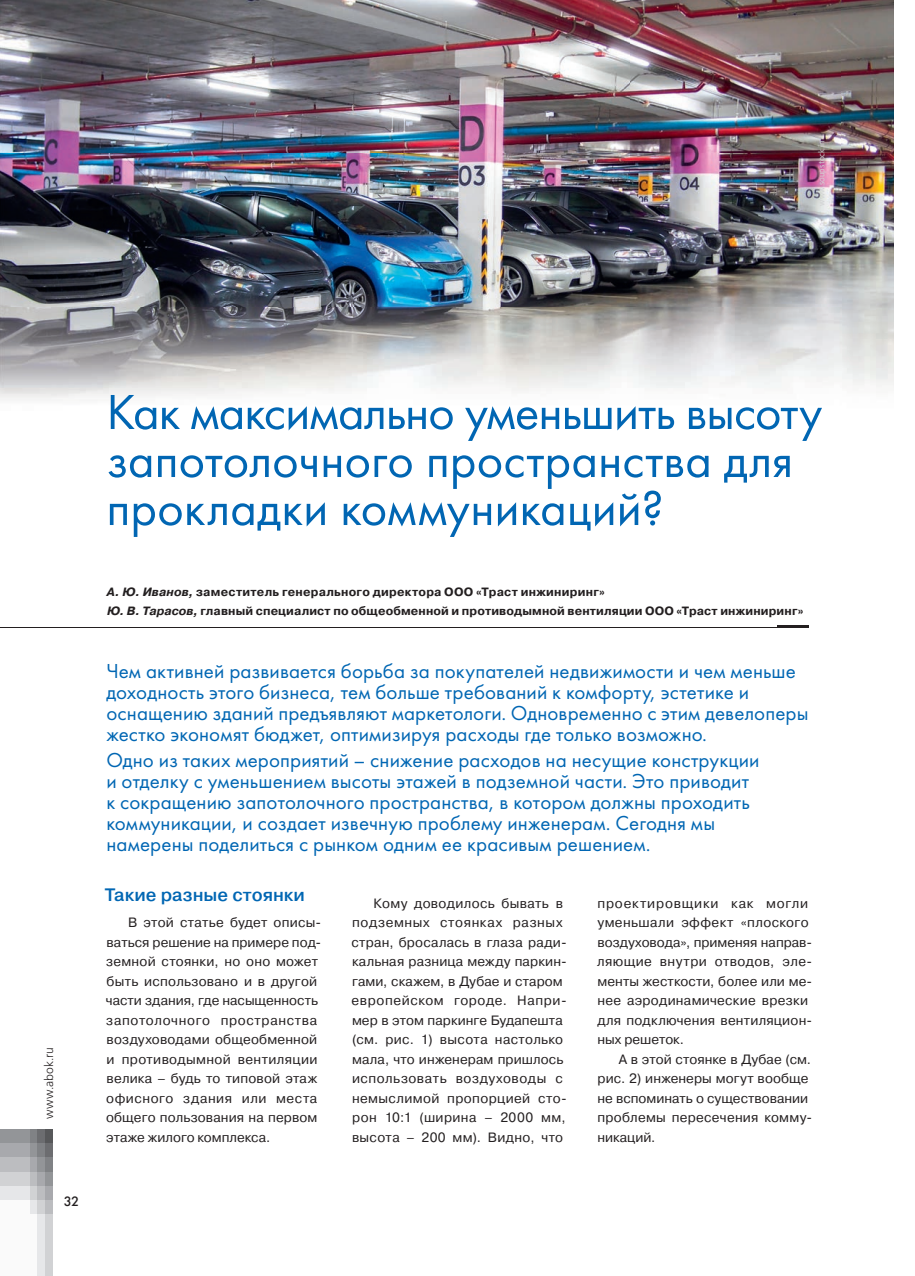
<style>
.page{position:relative;width:915px;height:1276px;background:#fff}
.page>*{position:absolute;margin:0;border:0;box-sizing:border-box;transform-origin:0 0}
.t1{font:51px/48px "Futura";color:#0166b3}
.t2{font:21px/21px "Futura";letter-spacing:.005em;color:#0166b3}
.t3{font:500 18px "Pragmatica";color:#0166b3}
.t4{font:13.5px/19.5px "Pragmatica";letter-spacing:.02em;color:#231f20}
.t5{font:13.5px "Futura Futuris C";color:#231f20}
.t6{font:700 12px/19.5px "Pragmatica";letter-spacing:.015em;color:#231f20}
.t7{font:12px "Free Set Light C";letter-spacing:-.005em;color:#231f20}
.t8{font:300 9px "Bliss Pro";color:#d1d2d4}
.s1{font-style:italic}
</style>
<div class="page">
<div style="left:0;top:1129px;width:30px;height:14px;background:#939598"></div>
<div style="left:0;top:1143px;width:30px;height:15px;background:#a8a9ad"></div>
<div style="left:0;top:1158px;width:30px;height:14px;background:#bcbdc0"></div>
<div style="left:0;top:1172px;width:30px;height:14px;background:#d1d2d4"></div>
<div style="left:0;top:1186px;width:30px;height:14px;background:#e6e7e9"></div>
<div style="left:30px;top:1129px;width:7px;height:14px;background:#808285"></div>
<div style="left:30px;top:1143px;width:7px;height:15px;background:#939598"></div>
<div style="left:30px;top:1158px;width:7px;height:14px;background:#a8a9ad"></div>
<div style="left:30px;top:1172px;width:7px;height:14px;background:#bcbdc0"></div>
<div style="left:30px;top:1186px;width:7px;height:14px;background:#d1d2d4"></div>
<div style="left:30px;top:1200px;width:7px;height:14px;background:#e6e7e9"></div>
<div style="left:37px;top:1129px;width:8px;height:14px;background:#6c6d70"></div>
<div style="left:37px;top:1143px;width:8px;height:15px;background:#808285"></div>
<div style="left:37px;top:1158px;width:8px;height:14px;background:#939598"></div>
<div style="left:37px;top:1172px;width:8px;height:14px;background:#a8a9ad"></div>
<div style="left:37px;top:1186px;width:8px;height:14px;background:#bcbdc0"></div>
<div style="left:37px;top:1200px;width:8px;height:14px;background:#d1d2d4"></div>
<div style="left:45px;top:1129px;width:8px;height:14px;background:#57585a"></div>
<div style="left:45px;top:1143px;width:8px;height:15px;background:#6c6d70"></div>
<div style="left:45px;top:1158px;width:8px;height:14px;background:#808285"></div>
<div style="left:45px;top:1172px;width:8px;height:14px;background:#939598"></div>
<div style="left:45px;top:1186px;width:8px;height:14px;background:#a8a9ad"></div>
<div style="left:45px;top:1200px;width:8px;height:14px;background:#bcbdc0"></div>
<div style="left:0;top:1200px;width:30px;height:76px;background:#fafafa"></div>
<div style="left:30px;top:1214px;width:7px;height:62px;background:#fafafa"></div>
<div style="left:37px;top:1214px;width:8px;height:62px;background:#e6e7e9"></div>
<div style="left:45px;top:1214px;width:8px;height:62px;background:#d1d2d4"></div>
<img style="left:0;top:0;width:893px;height:400px">
<hr style="left:777px;top:625px;width:31px;height:2px;background:#231f20">
<hr style="left:0;top:627px;width:808px;height:1px;background:#231f20">
<p class="t8" style="left:815px;top:206px;width:67px;rotate:-90deg">www.soupstock.in</p>
<p class="t7" style="left:42px;top:1118px;width:73px;rotate:-90deg">www.abok.ru</p>
<p class="t5" style="left:64px;top:1193px;width:17px">32</p>
<h1 class="t1" style="left:106px;top:388px;width:717px">Как максимально уменьшить высоту запотолочного пространства для прокладки коммуникаций?</h1>
<p class="t6" style="left:107px;top:582px;width:697px"><span class="s1">А. Ю. Иванов,</span> заместитель генерального директора ООО «Траст инжиниринг»<br><span class="s1">Ю. В. Тарасов,</span> главный специалист по общеобменной и противодымной вентиляции ООО «Траст инжиниринг»</p>
<p class="t2" style="left:106px;top:660px;width:703px">Чем активней развивается борьба за покупателей недвижимости и чем меньше доходность этого бизнеса, тем больше требований к комфорту, эстетике и оснащению зданий предъявляют маркетологи. Одновременно с этим девелоперы жестко экономят бюджет, оптимизируя расходы где только возможно.</p>
<p class="t2" style="left:106px;top:749px;width:654px">Одно из таких мероприятий – снижение расходов на несущие конструкции и отделку с уменьшением высоты этажей в подземной части. Это приводит к сокращению запотолочного пространства, в котором должны проходить коммуникации, и создает извечную проблему инженерам. Сегодня мы намерены поделиться с рынком одним ее красивым решением.</p>
<h3 class="t3" style="left:105px;top:883px;width:202px">Такие разные стоянки</h3>
<p class="t4" style="left:106px;top:913px;width:217px;text-indent:22px">В этой статье будет описы&shy;ваться решение на примере под&shy;земной стоянки, но оно может быть использовано и в другой части здания, где насыщенность запотолочного пространства воздуховодами общеобменной и противодымной вентиляции велика – будь то типовой этаж офисного здания или места общего пользования на первом этаже жилого комплекса.</p>
<p class="t4" style="left:351px;top:893px;width:217px;text-indent:22px">Кому доводилось бывать в подземных стоянках разных стран, бросалась в глаза ради&shy;кальная разница между паркин&shy;гами, скажем, в Дубае и старом европейском городе. Напри&shy;мер в этом паркинге Будапешта (см. рис. 1) высота настолько мала, что инженерам пришлось использовать воздуховоды с немыслимой пропорцией сто&shy;рон 10:1 (ширина – 2000 мм, высота – 200 мм). Видно, что</p>
<p class="t4" style="left:597px;top:893px;width:216px">проектировщики как могли уменьшали эффект «плоского воздуховода», применяя направ&shy;ляющие внутри отводов, эле&shy;менты жесткости, более или ме&shy;нее аэродинамические врезки для подключения вентиляцион&shy;ных решеток.</p>
<p class="t4" style="left:597px;top:1049px;width:216px;text-indent:21px">А в этой стоянке в Дубае (см. рис. 2) инженеры могут вообще не вспоминать о существовании проблемы пересечения комму&shy;никаций.</p>
</div>
